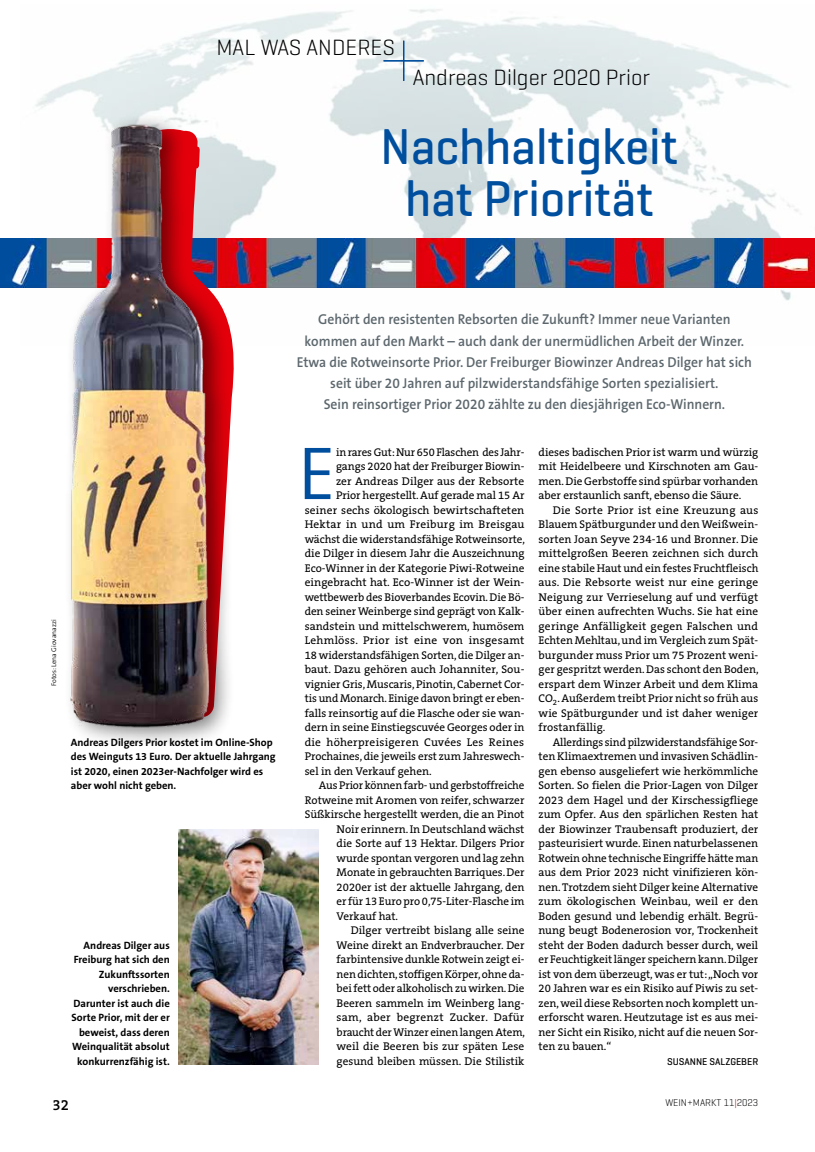
<style>
.page{position:relative;width:815px;height:1152px;background:#fff}
.page>*{position:absolute;margin:0;border:0;box-sizing:border-box;transform-origin:0 0}
.t1{font:300 75.75px "The Sans B W4";color:#004e9e}
.t2{font:500 51.25px/52.5px "Geogrotesque";color:#004e9e;text-align:center;scale:.95 1}
.t3{font:300 22.5px "Geogrotesque";color:#000}
.t4{font:600 15px "The Serif B W6";color:#000}
.t5{font:600 14.38px/21.2px "The Sans B W6";color:#5c676d;text-align:center;scale:.95 1}
.t6{font:11.25px/14.5px "The Serif B W5 Plain";color:#000;text-align:justify}
.t7{font:11.25px "The Serif B W5 Plain";letter-spacing:.02em;color:#000}
.t8{font:11.25px "The Serif B W5 Plain";letter-spacing:.025em;color:#000}
.t9{font:700 10.62px/14.5px "The Sans B W7";color:#000;text-align:right}
.t10{font:300 10px "Geogrotesque";color:#000}
.t11{font:500 10px "Geogrotesque";color:#000}
.t12{font:300 6.88px "The Sans B W4";color:#000}
.s1{color:#e3000b}
</style>
<div class="page">
<img style="left:35px;top:9px;width:764px;height:292px">
<hr style="left:403px;top:41px;width:1px;height:40px;background:#004e9e">
<hr style="left:384px;top:60px;width:40px;height:1px;background:#004e9e">
<img style="left:0;top:238px;width:815px;height:50px">
<img style="left:179px;top:830px;width:140px;height:234px">
<svg style="left:239px;top:126px;width:5px;height:175px"></svg>
<img style="left:59px;top:102px;width:180px;height:636px">
<h3 class="t3" style="left:216px;top:33px;width:180px">MAL WAS ANDERES</h3>
<h3 class="t3" style="left:413px;top:63px;width:239px">Andreas Dilger 2020 Prior</h3>
<h2 class="t2" style="left:381px;top:119px;width:315px">Nachhaltigkeit hat Priorität</h2>
<p class="t12" style="left:49px;top:686px;width:68px;rotate:-90deg">Fotos: Lena Giovanazzi</p>
<p class="t9" style="left:71px;top:735px;width:206px;text-align:left">Andreas Dilgers Prior kostet im Online-Shop des Weinguts 13 Euro. Der aktuelle Jahrgang ist 2020, einen 2023er-Nachfolger wird es aber wohl nicht geben.</p>
<p class="t9" style="left:72px;top:938px;width:100px">Andreas Dilger aus<br>Freiburg hat sich den<br>Zukunftssorten verschrieben.<br>Darunter ist auch die<br>Sorte Prior, mit der er beweist, dass deren<br>Weinqualität absolut konkurrenzfähig ist.</p>
<p class="t5" style="left:297px;top:309px;width:481px">Gehört den resistenten Rebsorten die Zukunft? Immer neue Varianten kommen auf den Markt – auch dank der unermüdlichen Arbeit der Winzer.<br>Etwa die Rotweinsorte Prior. Der Freiburger Biowinzer Andreas Dilger hat sich seit über 20 Jahren auf pilzwiderstandsfähige Sorten spezialisiert.<br>Sein reinsortiger Prior 2020 zählte zu den diesjährigen Eco-Winnern.</p>
<h1 class="t1" style="left:298px;top:425px;width:40px">E</h1>
<p class="t6" style="left:336px;top:444px;width:190px">in rares Gut: Nur 650 Flaschen des Jahr-</p>
<p class="t6" style="left:336px;top:459px;width:190px">gangs 2020 hat der Freiburger Biowin-</p>
<p class="t6" style="left:336px;top:473px;width:190px">zer Andreas Dilger aus der Rebsorte</p>
<p class="t6" style="left:336px;top:488px;width:190px">Prior hergestellt. Auf gerade mal 15 Ar</p>
<p class="t6" style="left:305px;top:502px;width:221px">seiner sechs ökologisch bewirtschafteten</p>
<p class="t6" style="left:305px;top:517px;width:221px">Hektar in und um Freiburg im Breisgau</p>
<p class="t6" style="left:305px;top:531px;width:222px">wächst die widerstandsfähige Rotweinsorte,</p>
<p class="t6" style="left:305px;top:546px;width:221px">die Dilger in diesem Jahr die Auszeichnung</p>
<p class="t6" style="left:305px;top:560px;width:221px">Eco-Winner in der Kategorie Piwi-Rotweine</p>
<p class="t6" style="left:305px;top:575px;width:221px">eingebracht hat. Eco-Winner ist der Wein-</p>
<p class="t6" style="left:305px;top:589px;width:221px">wettbewerb des Bioverbandes Ecovin. Die Bö-</p>
<p class="t6" style="left:305px;top:604px;width:221px">den seiner Weinberge sind geprägt von Kalk-</p>
<p class="t6" style="left:305px;top:618px;width:221px">sandstein und mittelschwerem, humösem</p>
<p class="t8" style="left:305px;top:633px;width:221px">Lehmlöss. Prior ist eine von insgesamt</p>
<p class="t6" style="left:305px;top:647px;width:221px">18 widerstandsfähigen Sorten, die Dilger an-</p>
<p class="t6" style="left:305px;top:662px;width:220px">baut. Dazu gehören auch Johanniter, Sou-</p>
<p class="t6" style="left:305px;top:676px;width:221px">vignier Gris, Muscaris, Pinotin, Cabernet Cor-</p>
<p class="t6" style="left:305px;top:691px;width:221px">tis und Monarch. Einige davon bringt er eben-</p>
<p class="t6" style="left:305px;top:705px;width:221px">falls reinsortig auf die Flasche oder sie wan-</p>
<p class="t6" style="left:305px;top:720px;width:221px">dern in seine Einstiegscuvée Georges oder in</p>
<p class="t7" style="left:305px;top:734px;width:221px">die höherpreisigeren Cuvées Les Reines</p>
<p class="t6" style="left:305px;top:749px;width:221px">Prochaines, die jeweils erst zum Jahreswech-</p>
<p class="t6" style="left:305px;top:763px;width:129px">sel in den Verkauf gehen.</p>
<p class="t6" style="left:319px;top:778px;width:207px">Aus Prior können farb- und gerbstoffreiche</p>
<p class="t6" style="left:305px;top:792px;width:221px">Rotweine mit Aromen von reifer, schwarzer</p>
<p class="t6" style="left:305px;top:807px;width:221px">Süßkirsche hergestellt werden, die an Pinot</p>
<p class="t6" style="left:337px;top:821px;width:189px">Noir erinnern. In Deutschland wächst</p>
<p class="t6" style="left:337px;top:836px;width:189px">die Sorte auf 13 Hektar. Dilgers Prior</p>
<p class="t6" style="left:337px;top:850px;width:189px">wurde spontan vergoren und lag zehn</p>
<p class="t6" style="left:337px;top:865px;width:189px">Monate in gebrauchten Barriques. Der</p>
<p class="t6" style="left:337px;top:879px;width:189px">2020er ist der aktuelle Jahrgang, den</p>
<p class="t6" style="left:337px;top:894px;width:189px">er für 13 Euro pro 0,75-Liter-Flasche im</p>
<p class="t6" style="left:337px;top:908px;width:63px">Verkauf hat.</p>
<p class="t6" style="left:351px;top:923px;width:175px">Dilger vertreibt bislang alle seine</p>
<p class="t6" style="left:337px;top:937px;width:189px">Weine direkt an Endverbraucher. Der</p>
<p class="t6" style="left:337px;top:952px;width:189px">farbintensive dunkle Rotwein zeigt ei-</p>
<p class="t6" style="left:337px;top:966px;width:189px">nen dichten, stoffigen Körper, ohne da-</p>
<p class="t6" style="left:337px;top:981px;width:189px">bei fett oder alkoholisch zu wirken. Die</p>
<p class="t6" style="left:337px;top:995px;width:189px">Beeren sammeln im Weinberg lang-</p>
<p class="t6" style="left:337px;top:1010px;width:189px">sam, aber begrenzt Zucker. Dafür</p>
<p class="t6" style="left:337px;top:1024px;width:190px">braucht der Winzer einen langen Atem,</p>
<p class="t6" style="left:337px;top:1039px;width:189px">weil die Beeren bis zur späten Lese</p>
<p class="t6" style="left:337px;top:1053px;width:189px">gesund bleiben müssen. Die Stilistik</p>
<p class="t6" style="left:539px;top:444px;width:221px">dieses badischen Prior ist warm und würzig mit Heidelbeere und Kirschnoten am Gau&shy;men. Die Gerbstoffe sind spürbar vorhanden aber erstaunlich sanft, ebenso die Säure.</p>
<p class="t6" style="left:539px;top:502px;width:222px;text-indent:14px">Die Sorte Prior ist eine Kreuzung aus Blauem Spätburgunder und den Weißwein&shy;sorten Joan Seyve 234-16 und Bronner. Die mittelgroßen Beeren zeichnen sich durch eine stabile Haut und ein festes Fruchtfleisch aus. Die Rebsorte weist nur eine geringe Neigung zur Verrieselung auf und verfügt über einen aufrechten Wuchs. Sie hat eine geringe Anfälligkeit gegen Falschen und Echten Mehltau, und im Vergleich zum Spät&shy;burgunder muss Prior um 75 Prozent weni&shy;ger gespritzt werden. Das schont den Boden, erspart dem Winzer Arbeit und dem Klima CO<sub>2</sub>. Außerdem treibt Prior nicht so früh aus wie Spätburgunder und ist daher weniger frostanfällig.</p>
<p class="t6" style="left:539px;top:734px;width:221px;text-indent:14px">Allerdings sind pilzwiderstandsfähige Sor&shy;ten Klimaextremen und invasiven Schädlin&shy;gen ebenso ausgeliefert wie herkömmliche Sorten. So fielen die Prior-Lagen von Dilger 2023 dem Hagel und der Kirschessigfliege zum Opfer. Aus den spärlichen Resten hat der Biowinzer Traubensaft produziert, der pasteurisiert wurde. Einen naturbelassenen Rotwein ohne technische Eingriffe hätte man aus dem Prior 2023 nicht vinifizieren kön&shy;nen. Trotzdem sieht Dilger keine Alternative zum ökologischen Weinbau, weil er den Boden gesund und lebendig erhält. Begrü&shy;nung beugt Bodenerosion vor, Trockenheit steht der Boden dadurch besser durch, weil er Feuchtigkeit länger speichern kann. Dilger ist von dem überzeugt, was er tut: „Noch vor 20 Jahren war es ein Risiko auf Piwis zu set&shy;zen, weil diese Rebsorten noch komplett un&shy;erforscht waren. Heutzutage ist es aus mei&shy;ner Sicht ein Risiko, nicht auf die neuen Sor&shy;ten zu bauen.“</p>
<p class="t11" style="left:667px;top:1055px;width:93px">SUSANNE SALZGEBER</p>
<h3 class="t4" style="left:53px;top:1095px;width:18px">32</h3>
<p class="t10" style="left:665px;top:1096px;width:94px">WEIN+MARKT 11<span class="s1">|</span>2023</p>
</div>
